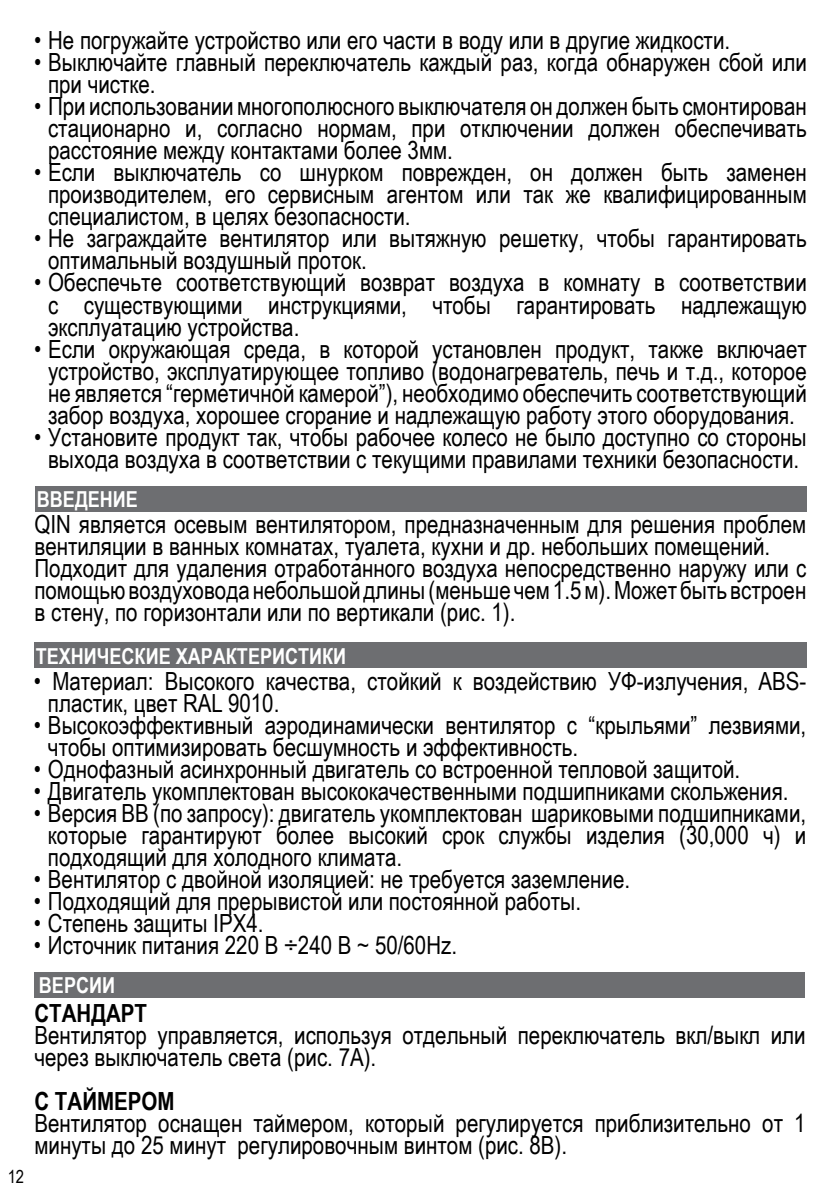
<style>
.page{position:relative;width:840px;height:1191px;background:#fff}
.page>*{position:absolute;margin:0;border:0;box-sizing:border-box;transform-origin:0 0}
.t1{font:25px/22px "Arial Narrow";color:#000}
.t2{font:700 25px "Arial Narrow";color:#000}
.t3{font:700 22px "Arial Narrow";color:#fff}
.t4{font:18px "Arial Narrow";color:#000}
</style>
<div class="page">
<div style="left:35px;top:486px;width:771px;height:26px;background:#6d6e71"></div>
<div style="left:34px;top:642px;width:772px;height:25px;background:#6d6e71"></div>
<div style="left:34px;top:972px;width:770px;height:25px;background:#6d6e71"></div>
<p class="t4" style="left:8px;top:1163px;width:18px">12</p>
<p class="t1" style="left:34px;top:29px;width:697px">• Не погружайте устройство или его части в воду или в другие жидкости.</p>
<p class="t1" style="left:48px;top:51px;width:759px;text-indent:-14px">• Выключайте главный переключатель каждый раз, когда обнаружен сбой или при чистке.</p>
<p class="t1" style="left:48px;top:95px;width:759px;text-align:justify;text-indent:-14px">• При использованиимногополюсного выключателя он должен быть смонтирован стационарно и, согласно нормам, при отключении должен обеспечивать расстояние между контактами более 3мм.</p>
<p class="t1" style="left:48px;top:161px;width:759px;text-align:justify;text-indent:-14px">• Если выключатель со шнурком поврежден, он должен быть заменен производителем, его сервисным агентом или так же квалифицированным специалистом, в целях безопасности.</p>
<p class="t1" style="left:48px;top:227px;width:759px;text-indent:-14px">• Не заграждайте вентилятор или вытяжную решетку, чтобы гарантировать оптимальный воздушный проток.</p>
<p class="t1" style="left:48px;top:271px;width:759px;text-align:justify;text-indent:-14px">• Обеспечьте соответствующий возврат воздуха в комнату в соответствии с существующими инструкциями, чтобы гарантировать надлежащую эксплуатацию устройства.</p>
<p class="t1" style="left:34px;top:337px;width:773px;text-align:center">• Если окружающая среда, в которой установлен продукт, также включает устройство, эксплуатирующее топливо (водонагреватель, печь и т.д., которое не является “герметичной камерой”), необходимо обеспечить соответствующий забор воздуха, хорошее сгорание и надлежащую работу этого оборудования.</p>
<p class="t1" style="left:34px;top:425px;width:773px;text-align:center">• Установите продукт так, чтобы рабочее колесо не было доступно со стороны выхода воздуха в соответствии с текущими правилами техники безопасности.</p>
<p class="t3" style="left:37px;top:483px;width:103px">Введение</p>
<p class="t1" style="left:34px;top:512px;width:773px">QIN является осевым вентилятором, предназначенным для решения проблем вентиляции в ванных комнатах, туалета, кухни и др. небольших помещений.<br>Подходит для удаления отработанного воздуха непосредственно наружу или с помощьювоздуховода небольшойдлины(меньше чем1.5м).Может быть встроен в стену, по горизонтали или по вертикали (рис. 1).</p>
<p class="t3" style="left:36px;top:640px;width:190px">ТЕХНИЧЕСКИЕ ХАРАКТЕ</p>
<p class="t3" style="left:260px;top:640px;width:88px">РИСТИКИ</p>
<p class="t1" style="left:48px;top:669px;width:759px;text-indent:-14px">• Материал: Высокого качества, стойкий к воздействию УФ-излучения, ABS&shy;пластик, цвет RAL 9010.</p>
<p class="t1" style="left:48px;top:713px;width:759px;text-indent:-14px">• Высокоэффективный аэродинамически вентилятор с “крыльями” лезвиями, чтобы оптимизировать бесшумность и эффективность.</p>
<p class="t1" style="left:34px;top:757px;width:707px">• Однофазный асинхронный двигатель со встроенной тепловой защитой.</p>
<p class="t1" style="left:34px;top:779px;width:755px">• Двигатель укомплектован высококачественными подшипниками скольжения.</p>
<p class="t1" style="left:48px;top:801px;width:759px;text-align:justify;text-indent:-14px">• Версия BB (по запросу): двигатель укомплектован шариковыми подшипниками, которые гарантируют более высокий срок службы изделия (30,000 ч) и подходящий для холодного климата.</p>
<p class="t1" style="left:34px;top:867px;width:597px">• Вентилятор с двойной изоляцией: не требуется заземление.</p>
<p class="t1" style="left:34px;top:889px;width:548px">• Подходящий для прерывистой или постоянной работы.</p>
<p class="t1" style="left:34px;top:911px;width:231px">• Степень защиты IPX4.</p>
<p class="t1" style="left:34px;top:933px;width:424px">• Источник питания 220 В ÷240 В ~ 50/60Hz.</p>
<p class="t3" style="left:39px;top:968px;width:78px">ВЕРСИИ</p>
<p class="t2" style="left:34px;top:994px;width:16px">СТАНДА</p>
<p class="t2" style="left:121px;top:994px;width:27px">РТ</p>
<p class="t1" style="left:34px;top:1023px;width:772px">Вентилятор управляется, используя отдельный переключатель вкл/выкл или через выключатель света (рис. 7А).</p>
<p class="t2" style="left:34px;top:1082px;width:142px">С ТАЙМЕРОМ</p>
<p class="t1" style="left:34px;top:1111px;width:772px">Вентилятор оснащен таймером, который регулируется приблизительно от 1 минуты до 25 минут регулировочным винтом (рис. 8B).</p>
</div>
